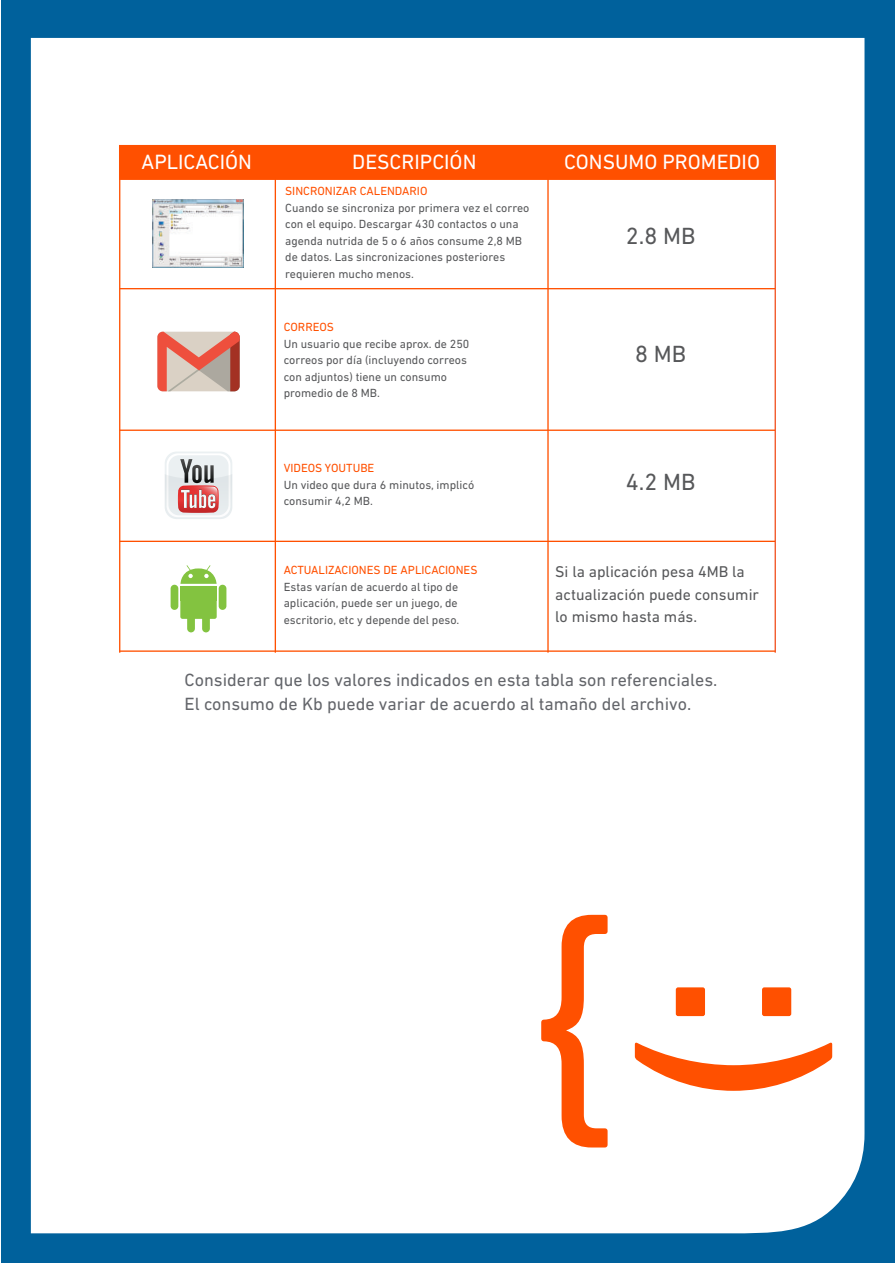
<style>
.page{position:relative;width:895px;height:1264px;background:#fff}
.page>*{position:absolute;margin:0;border:0;box-sizing:border-box;transform-origin:0 0}
.t1{font:282.3px "DIN Next LT Pro";color:#ff5000}
.t2{font:23.85px "DIN Next LT Pro";color:#57585a}
.t3{font:21px "DIN Next LT Pro";color:#fff}
.t4{font:18px/24px "DIN Next LT Pro";color:#63656a}
.t5{font:15.9px/22.5px "DIN Next LT Pro";color:#57585a}
.t6{font:12px/16.5px "DIN Next LT Pro";color:#57585a}
.t7{font:12px "DIN Next LT Pro";color:#ff5000}
</style>
<div class="page">
<div style="left:1px;top:0;width:893px;height:1263px;background:#00619c"></div>
<div style="left:31px;top:38px;width:833px;height:1196px;background:#fff"></div>
<div style="left:119px;top:145px;width:656px;height:35px;background:#ff5000"></div>
<hr style="left:774px;top:146px;width:1px;height:507px;background:#f15322">
<hr style="left:547px;top:146px;width:1px;height:507px;background:#ff5000">
<hr style="left:274px;top:146px;width:2px;height:507px;background:#ff5000">
<hr style="left:119px;top:146px;width:1px;height:507px;background:#ff5000">
<hr style="left:120px;top:288px;width:655px;height:1px;background:#ff5000">
<hr style="left:120px;top:541px;width:655px;height:1px;background:#ff5000">
<hr style="left:120px;top:650px;width:655px;height:2px;background:#ff5000">
<hr style="left:120px;top:430px;width:655px;height:1px;background:#ff5000">
<hr style="left:120px;top:178px;width:655px;height:2px;background:#ff5000">
<div style="left:165px;top:451px;width:67px;height:68px;background:#ebf0f2;border-radius:12px"></div>
<svg style="left:165px;top:453px;width:67px;height:66px"></svg>
<div style="left:180px;top:586px;width:37px;height:33px;background:#83c340;border-radius:2px"></div>
<div style="left:180px;top:586px;width:37px;height:15px;background:#83c340"></div>
<div style="left:219px;top:585px;width:7px;height:25px;background:#83c340;border-radius:4px"></div>
<div style="left:170px;top:585px;width:8px;height:25px;background:#83c340;border-radius:4px"></div>
<svg style="left:180px;top:565px;width:36px;height:19px"></svg>
<div style="left:202px;top:607px;width:8px;height:25px;background:#83c340;border-radius:4px"></div>
<div style="left:187px;top:607px;width:8px;height:25px;background:#83c340;border-radius:4px"></div>
<svg style="left:157px;top:332px;width:82px;height:59px;background:#d49588"></svg>
<img style="left:152px;top:200px;width:92px;height:67px">
<svg style="left:675px;top:987px;width:116px;height:29px;background:#ffa881"></svg>
<svg style="left:634px;top:1042px;width:198px;height:49px;background:#ffad88"></svg>
<h3 class="t3" style="left:142px;top:150px;width:112px">APLICACIÓN</h3>
<h3 class="t3" style="left:352px;top:150px;width:126px">DESCRIPCIÓN</h3>
<h3 class="t3" style="left:564px;top:150px;width:197px">CONSUMO PROMEDIO</h3>
<p class="t7" style="left:285px;top:184px;width:144px">SINCRONIZAR CALENDARIO</p>
<p class="t6" style="left:285px;top:199px;width:245px">Cuando se sincroniza por primera vez el correo con el equipo. Descargar 430 contactos o una agenda nutrida de 5 o 6 años consume 2,8 MB de datos. Las sincronizaciones posteriores requieren mucho menos.</p>
<h2 class="t2" style="left:626px;top:222px;width:71px">2.8 MB</h2>
<p class="t7" style="left:284px;top:320px;width:52px">CORREOS</p>
<p class="t6" style="left:284px;top:335px;width:187px">Un usuario que recibe aprox. de 250 correos por día (incluyendo correos con adjuntos) tiene un consumo promedio de 8 MB.</p>
<p class="t7" style="left:284px;top:461px;width:92px">VIDEOS YOUTUBE</p>
<p class="t6" style="left:284px;top:476px;width:192px">Un video que dura 6 minutos, implicó consumir 4,2 MB.</p>
<p class="t7" style="left:284px;top:563px;width:195px">ACTUALIZACIONES DE APLICACIONES</p>
<p class="t6" style="left:284px;top:578px;width:177px">Estas varían de acuerdo al tipo de aplicación, puede ser un juego, de escritorio, etc y depende del peso.</p>
<h2 class="t2" style="left:635px;top:340px;width:52px">8 MB</h2>
<h2 class="t2" style="left:626px;top:468px;width:71px">4.2 MB</h2>
<h3 class="t5" style="left:555px;top:560px;width:205px">Si la aplicación pesa 4MB la actualización puede consumir lo mismo hasta más.</h3>
<h3 class="t4" style="left:184px;top:668px;width:534px">Considerar que los valores indicados en esta tabla son referenciales.<br>El consumo de Kb puede variar de acuerdo al tamaño del archivo.</h3>
<h1 class="t1" style="left:524px;top:865px;width:96px">{</h1>
</div>
